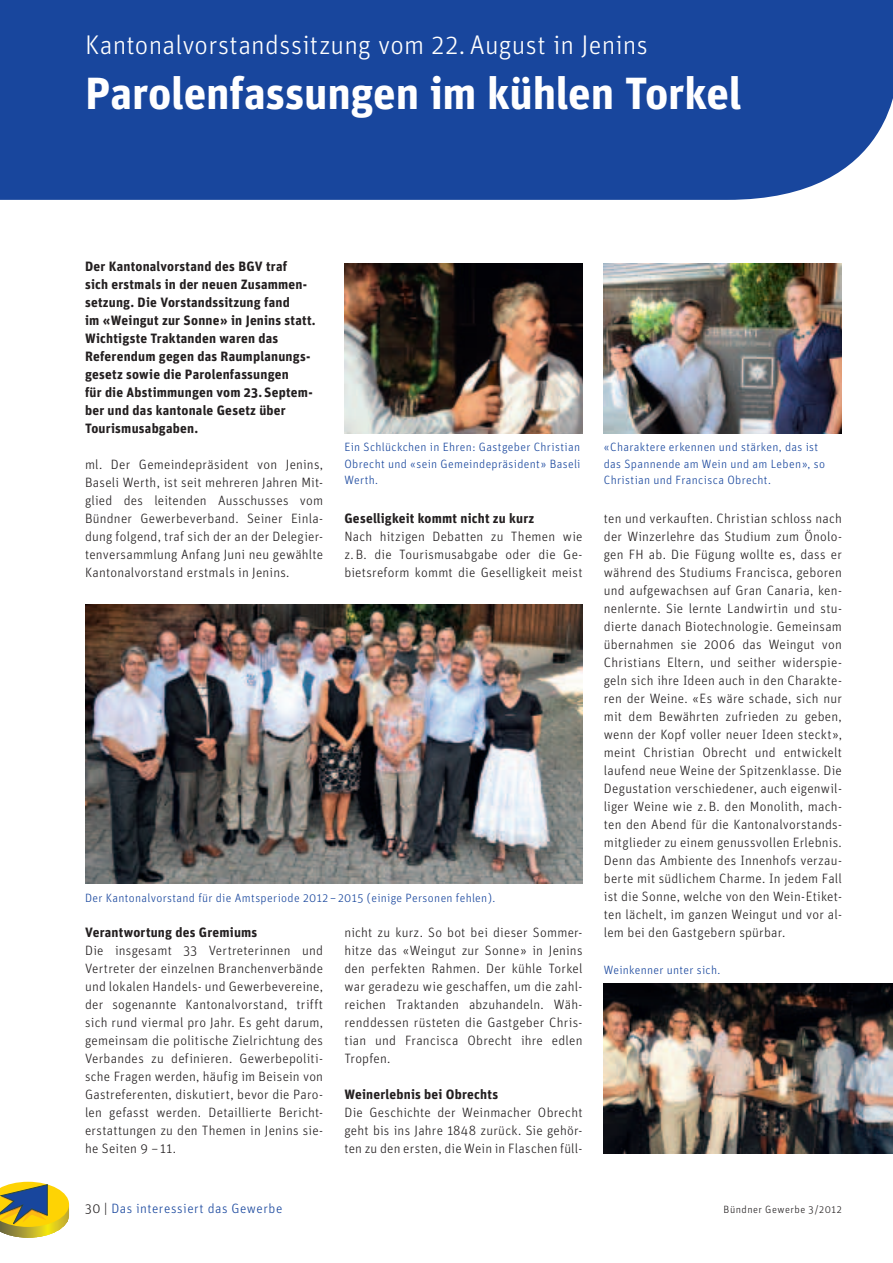
<style>
.page{position:relative;width:893px;height:1263px;background:#fff}
.page>*{position:absolute;margin:0;border:0;box-sizing:border-box;transform-origin:0 0}
.t1{font:45px "Unit SO Pri Bold";letter-spacing:-.005em;color:#fff}
.t2{font:27px "Unit SO Pri Light";letter-spacing:.01em;color:#fff}
.t3{font:13.5px/18px "Unit SO Pri Light";letter-spacing:.015em;color:#231f20;text-align:justify}
.t4{font:13.5px/18px "Unit SO Pri Bold";letter-spacing:.015em;color:#231f20}
.t5{font:13.5px "Unit SO Pri Light";letter-spacing:.04em;color:#18469d}
.t6{font:12px/16.5px "Unit SO Pri Light";letter-spacing:.025em;color:#18469d;text-align:justify}
.t7{font:10.5px "Unit SO Pri Light";letter-spacing:.05em;color:#231f20}
.s1{font-family:"Unit SO Pri Bold"}
.s2{color:#231f20}
</style>
<div class="page">
<div style="left:0;top:0;width:893px;height:200px;background:#18469d"></div>
<svg style="left:0;top:1182px;width:69px;height:56px;background:#b5aa4f"></svg>
<img style="left:85px;top:604px;width:498px;height:279px">
<img style="left:344px;top:264px;width:239px;height:169px">
<img style="left:604px;top:264px;width:238px;height:169px">
<img style="left:604px;top:984px;width:289px;height:169px">
<p class="t2" style="left:85px;top:30px;width:564px">Kantonalvorstandssitzung vom 22. August in Jenins</p>
<p class="t1" style="left:85px;top:66px;width:658px">Parolenfassungen im kühlen Torkel</p>
<p class="t4" style="left:85px;top:257px;width:232px">Der Kantonalvorstand des BGV traf<br>sich erstmals in der neuen Zusammen&shy;setzung. Die Vorstandssitzung fand<br>im «Weingut zur Sonne» in Jenins statt.<br>Wichtigste Traktanden waren das Referendum gegen das Raumplanungs&shy;gesetz sowie die Parolenfassungen<br>für die Abstimmungen vom 23. Septem&shy;ber und das kantonale Gesetz über Tourismusabgaben.</p>
<p class="t3" style="left:85px;top:456px;width:240px">ml. Der Gemeindepräsident von Jenins, Baseli Werth, ist seit mehreren Jahren Mit&shy;glied des leitenden Ausschusses vom Bündner Gewerbeverband. Seiner Einla&shy;dung folgend, traf sich der an der Delegier&shy;tenversammlung Anfang Juni neu gewählte Kantonalvorstand erstmals in Jenins.</p>
<p class="t6" style="left:344px;top:439px;width:238px">Ein Schlückchen in Ehren: Gastgeber Christian Obrecht und «sein Gemeindepräsident» Baseli Werth.</p>
<p class="t6" style="left:604px;top:439px;width:223px;text-align:left">«Charaktere erkennen und stärken, das ist das Spannende am Wein und am Leben», so<br>Christian und Francisca Obrecht.</p>
<p class="t3" style="left:344px;top:510px;width:240px;text-align:left"><span class="s1">Geselligkeit kommt nicht zu kurz<br></span>Nach hitzigen Debatten zu Themen wie z. B. die Tourismusabgabe oder die Ge&shy;bietsreform kommt die Geselligkeit meist</p>
<p class="t3" style="left:604px;top:509px;width:240px">ten und verkauften. Christian schloss nach der Winzerlehre das Studium zum Önolo&shy;gen FH ab. Die Fügung wollte es, dass er während des Studiums Francisca, geboren und aufgewachsen auf Gran Canaria, ken&shy;nenlernte. Sie lernte Landwirtin und stu&shy;dierte danach Biotechnologie. Gemeinsam übernahmen sie 2006 das Weingut von Christians Eltern, und seither widerspie&shy;geln sich ihre Ideen auch in den Charakte&shy;ren der Weine. «Es wäre schade, sich nur mit dem Bewährten zufrieden zu geben, wenn der Kopf voller neuer Ideen steckt», meint Christian Obrecht und entwickelt laufend neue Weine der Spitzenklasse. Die Degustation verschiedener, auch eigenwil&shy;liger Weine wie z. B. den Monolith, mach&shy;ten den Abend für die Kantonalvorstands&shy;mitglieder zu einem genussvollen Erlebnis.<br>Denn das Ambiente des Innenhofs verzau&shy;berte mit südlichem Charme. In jedem Fall ist die Sonne, welche von den Wein-Etiket&shy;ten lächelt, im ganzen Weingut und vor al&shy;lem bei den Gastgebern spürbar.</p>
<p class="t6" style="left:85px;top:889px;width:412px">Der Kantonalvorstand für die Amtsperiode 2012 – 2015 (einige Personen fehlen).</p>
<p class="t3" style="left:85px;top:924px;width:240px;text-align:left"><span class="s1">Verantwortung des Gremiums<br></span>Die insgesamt 33 Vertreterinnen und Vertreter der einzelnen Branchenverbände und lokalen Handels- und Gewerbevereine, der sogenannte Kantonalvorstand, trifft sich rund viermal pro Jahr. Es geht darum, gemeinsam die politische Zielrichtung des Verbandes zu definieren. Gewerbepoliti&shy;sche Fragen werden, häufig im Beisein von Gastreferenten, diskutiert, bevor die Paro&shy;len gefasst werden. Detaillierte Bericht&shy;erstattungen zu den Themen in Jenins sie&shy;he Seiten 9 – 11.</p>
<p class="t3" style="left:344px;top:923px;width:240px">nicht zu kurz. So bot bei dieser Sommer&shy;hitze das «Weingut zur Sonne» in Jenins den perfekten Rahmen. Der kühle Torkel war geradezu wie geschaffen, um die zahl&shy;reichen Traktanden abzuhandeln. Wäh&shy;renddessen rüsteten die Gastgeber Chris&shy;tian und Francisca Obrecht ihre edlen Tropfen.</p>
<p class="t3" style="left:344px;top:1085px;width:240px;text-align:left"><span class="s1">Weinerlebnis bei Obrechts<br></span>Die Geschichte der Weinmacher Obrecht geht bis ins Jahre 1848 zurück. Sie gehör&shy;ten zu den ersten, die Wein in Flaschen füll-</p>
<p class="t6" style="left:604px;top:961px;width:118px">Weinkenner unter sich.</p>
<p class="t5" style="left:85px;top:1201px;width:199px"><span class="s2">30 |</span> Das interessiert das Gewerbe</p>
<p class="t7" style="left:724px;top:1203px;width:120px">Bündner Gewerbe 3/2012</p>
</div>
